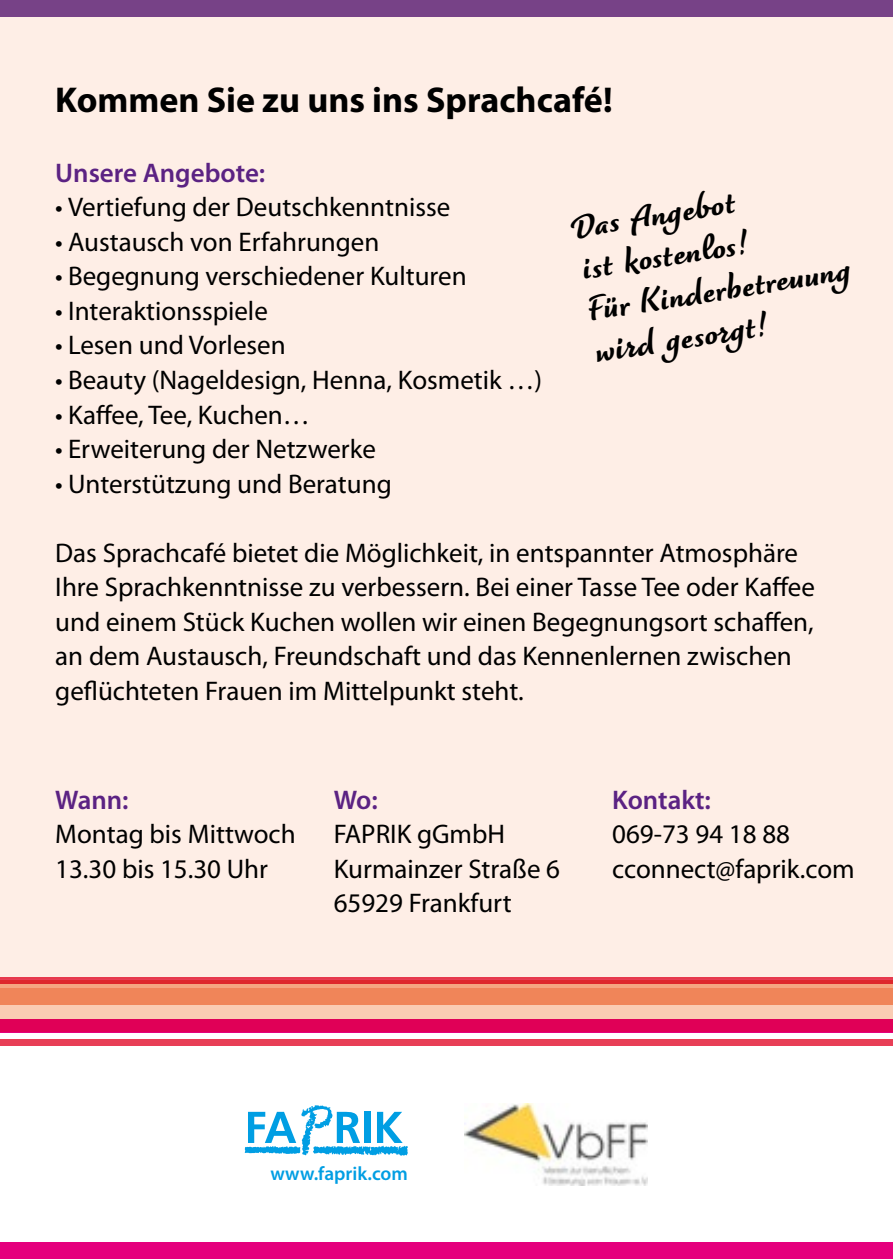
<style>
.page{position:relative;width:893px;height:1259px;background:#fff}
.page>*{position:absolute;margin:0;border:0;box-sizing:border-box;transform-origin:0 0}
.t1{font:900 36px/42px "Dolce";color:#000}
.t2{font:700 36px "Myriad Pro";color:#000}
.t3{font:27px/34.5px "Myriad Pro";color:#000}
.t4{font:600 27px "Myriad Pro";color:#5b2283}
.t5{font:600 19.2px "Myriad Pro";color:#009ee3}
</style>
<div class="page">
<div style="left:0;top:0;width:893px;height:979px;background:#feeee6"></div>
<div style="left:0;top:1242px;width:893px;height:17px;background:#e5007d"></div>
<div style="left:0;top:0;width:893px;height:17px;background:#774287"></div>
<div style="left:0;top:1038px;width:893px;height:7px;background:#e83e56"></div>
<div style="left:0;top:977px;width:893px;height:7px;background:#e83e56"></div>
<div style="left:0;top:987px;width:893px;height:44px;background:#faccb3"></div>
<svg style="left:0;top:980px;width:893px;height:25px;background:#ed7b57"></svg>
<div style="left:0;top:1018px;width:893px;height:14px;background:#e00057"></div>
<svg style="left:245px;top:1105px;width:163px;height:50px"></svg>
<img style="left:464px;top:1103px;width:183px;height:82px">
<h1 class="t2" style="left:55px;top:76px;width:559px">Kommen Sie zu uns ins Sprachcafé!</h1>
<p class="t4" style="left:55px;top:156px;width:212px">Unsere Angebote:</p>
<p class="t3" style="left:55px;top:190px;width:396px">• Vertiefung der Deutschkenntnisse</p>
<p class="t3" style="left:55px;top:224px;width:326px">• Austausch von Erfahrungen</p>
<p class="t3" style="left:55px;top:259px;width:413px">• Begegnung verschiedener Kulturen</p>
<p class="t3" style="left:55px;top:293px;width:214px">• Interaktionsspiele</p>
<p class="t3" style="left:55px;top:328px;width:232px">• Lesen und Vorlesen</p>
<p class="t3" style="left:55px;top:362px;width:488px">• Beauty (Nageldesign, Henna, Kosmetik …)</p>
<p class="t3" style="left:55px;top:397px;width:256px">• Kaffee, Tee, Kuchen…</p>
<p class="t3" style="left:55px;top:431px;width:322px">• Erweiterung der Netzwerke</p>
<p class="t3" style="left:55px;top:466px;width:338px">• Unterstützung und Beratung</p>
<h1 class="t1" style="left:572px;top:211px;width:266px;rotate:-9deg">Das Angebot<br>ist kostenlos!<br>Für Kinderbetreuung wird gesorgt!</h1>
<p class="t3" style="left:55px;top:535px;width:761px">Das Sprachcafé bietet die Möglichkeit, in entspannter Atmosphäre Ihre Sprachkenntnisse zu verbessern. Bei einer Tasse Tee oder Kaffee und einem Stück Kuchen wollen wir einen Begegnungsort schaffen, an dem Austausch, Freundschaft und das Kennenlernen zwischen geflüchteten Frauen im Mittelpunkt steht.</p>
<p class="t4" style="left:55px;top:782px;width:75px">Wann:</p>
<p class="t3" style="left:55px;top:816px;width:242px">Montag bis Mittwoch<br>13.30 bis 15.30 Uhr</p>
<p class="t4" style="left:334px;top:782px;width:46px">Wo:</p>
<p class="t3" style="left:334px;top:816px;width:228px">FAPRIK gGmbH<br>Kurmainzer Straße 6<br>65929 Frankfurt</p>
<p class="t4" style="left:612px;top:782px;width:100px">Kontakt:</p>
<p class="t3" style="left:612px;top:816px;width:244px">069-73 94 18 88 cconnect@faprik.com</p>
<p class="t5" style="left:270px;top:1161px;width:139px">www.faprik.com</p>
</div>
